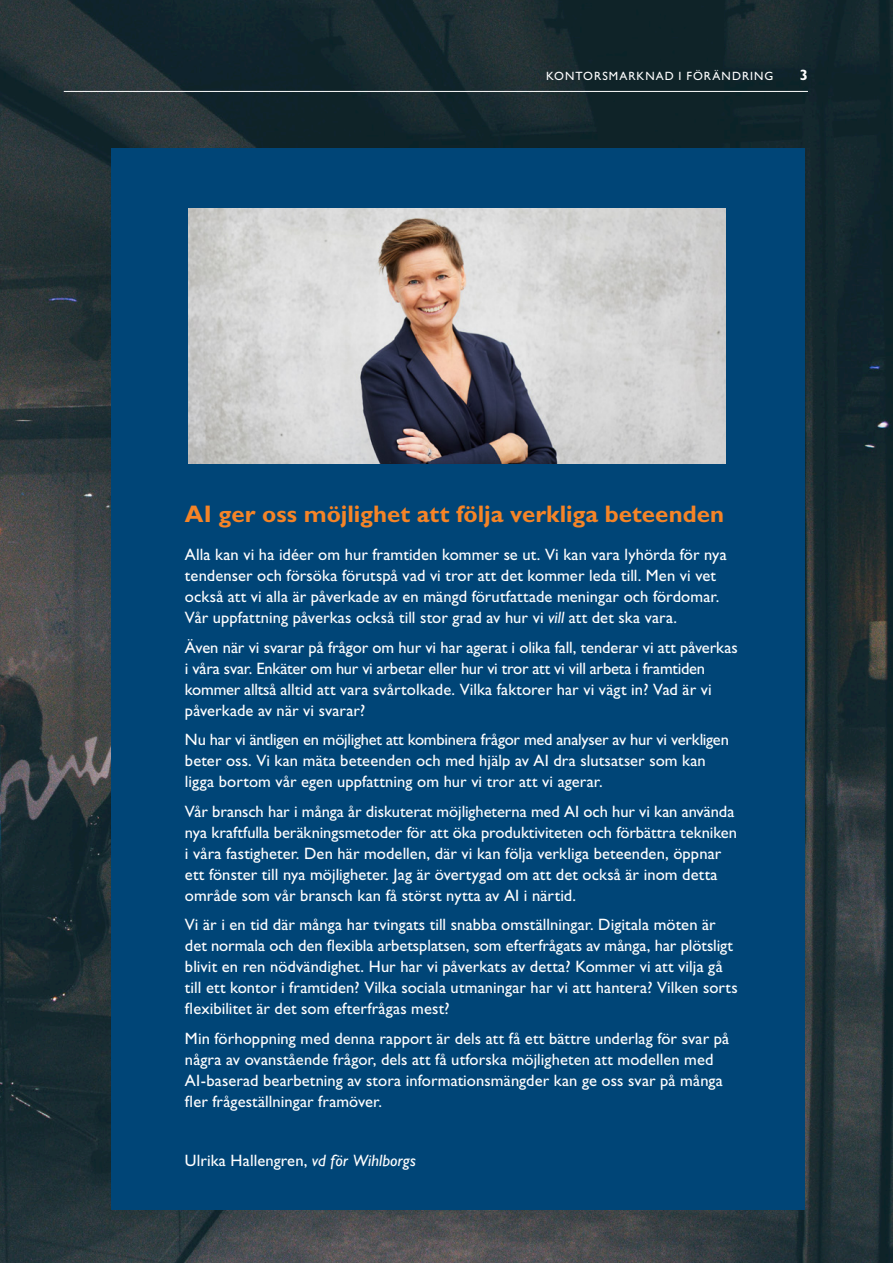
<style>
.page{position:relative;width:893px;height:1263px;background:#fff}
.page>*{position:absolute;margin:0;border:0;box-sizing:border-box;transform-origin:0 0}
.Rubrik_16_pkt{font:700 24px "Gill Sans Std";color:#f58427}
.Brödtext_regular_11{font:16.5px/21px "Gill Sans Std";letter-spacing:.005em;color:#fff}
.t1{font:700 15px "Gill Sans Std";color:#fff}
.t2{font:12px "Gill Sans Std";letter-spacing:.085em;color:#fff}
.s1{font-style:italic}
</style>
<div class="page">
<img style="left:0;top:0;width:893px;height:1263px">
<div style="left:112px;top:149px;width:693px;height:1061px;background:#004577"></div>
<hr style="left:64px;top:91px;width:744px;height:1px;background:#fff">
<img style="left:188px;top:208px;width:537px;height:256px">
<p class="t2" style="left:546px;top:69px;width:229px">KONTORSMARKNAD I FÖRÄNDRING</p>
<p class="t1" style="left:800px;top:66px;width:10px">3</p>
<p class="Rubrik_16_pkt" style="left:185px;top:500px;width:541px">AI ger oss möjlighet att följa verkliga beteenden</p>
<p class="Brödtext_regular_11" style="left:185px;top:544px;width:543px">Alla kan vi ha idéer om hur framtiden kommer se ut. Vi kan vara lyhörda för nya tendenser och försöka förutspå vad vi tror att det kommer leda till. Men vi vet också att vi alla är påverkade av en mängd förutfattade meningar och fördomar.<br>Vår uppfattning påverkas också till stor grad av hur vi <span class="s1">vill</span> att det ska vara.</p>
<p class="Brödtext_regular_11" style="left:185px;top:636px;width:554px">Även när vi svarar på frågor om hur vi har agerat i olika fall, tenderar vi att påverkas i våra svar. Enkäter om hur vi arbetar eller hur vi tror att vi vill arbeta i framtiden kommer alltså alltid att vara svårtolkade. Vilka faktorer har vi vägt in? Vad är vi påverkade av när vi svarar?</p>
<p class="Brödtext_regular_11" style="left:185px;top:729px;width:545px">Nu har vi äntligen en möjlighet att kombinera frågor med analyser av hur vi verkligen beter oss. Vi kan mäta beteenden och med hjälp av AI dra slutsatser som kan ligga bortom vår egen uppfattning om hur vi tror att vi agerar.</p>
<p class="Brödtext_regular_11" style="left:185px;top:800px;width:553px">Vår bransch har i många år diskuterat möjligheterna med AI och hur vi kan använda nya kraftfulla beräkningsmetoder för att öka produktiviteten och förbättra tekniken i våra fastigheter. Den här modellen, där vi kan följa verkliga beteenden, öppnar ett fönster till nya möjligheter. Jag är övertygad om att det också är inom detta område som vår bransch kan få störst nytta av AI i närtid.</p>
<p class="Brödtext_regular_11" style="left:185px;top:914px;width:554px">Vi är i en tid där många har tvingats till snabba omställningar. Digitala möten är det normala och den flexibla arbetsplatsen, som efterfrågats av många, har plötsligt blivit en ren nödvändighet. Hur har vi påverkats av detta? Kommer vi att vilja gå till ett kontor i framtiden? Vilka sociala utmaningar har vi att hantera? Vilken sorts flexibilitet är det som efterfrågas mest?</p>
<p class="Brödtext_regular_11" style="left:185px;top:1028px;width:546px">Min förhoppning med denna rapport är dels att få ett bättre underlag för svar på några av ovanstående frågor, dels att få utforska möjligheten att modellen med AI-baserad bearbetning av stora informationsmängder kan ge oss svar på många fler frågeställningar framöver.</p>
<p class="Brödtext_regular_11" style="left:185px;top:1150px;width:233px">Ulrika Hallengren, <span class="s1">vd för Wihlborgs</span></p>
</div>
